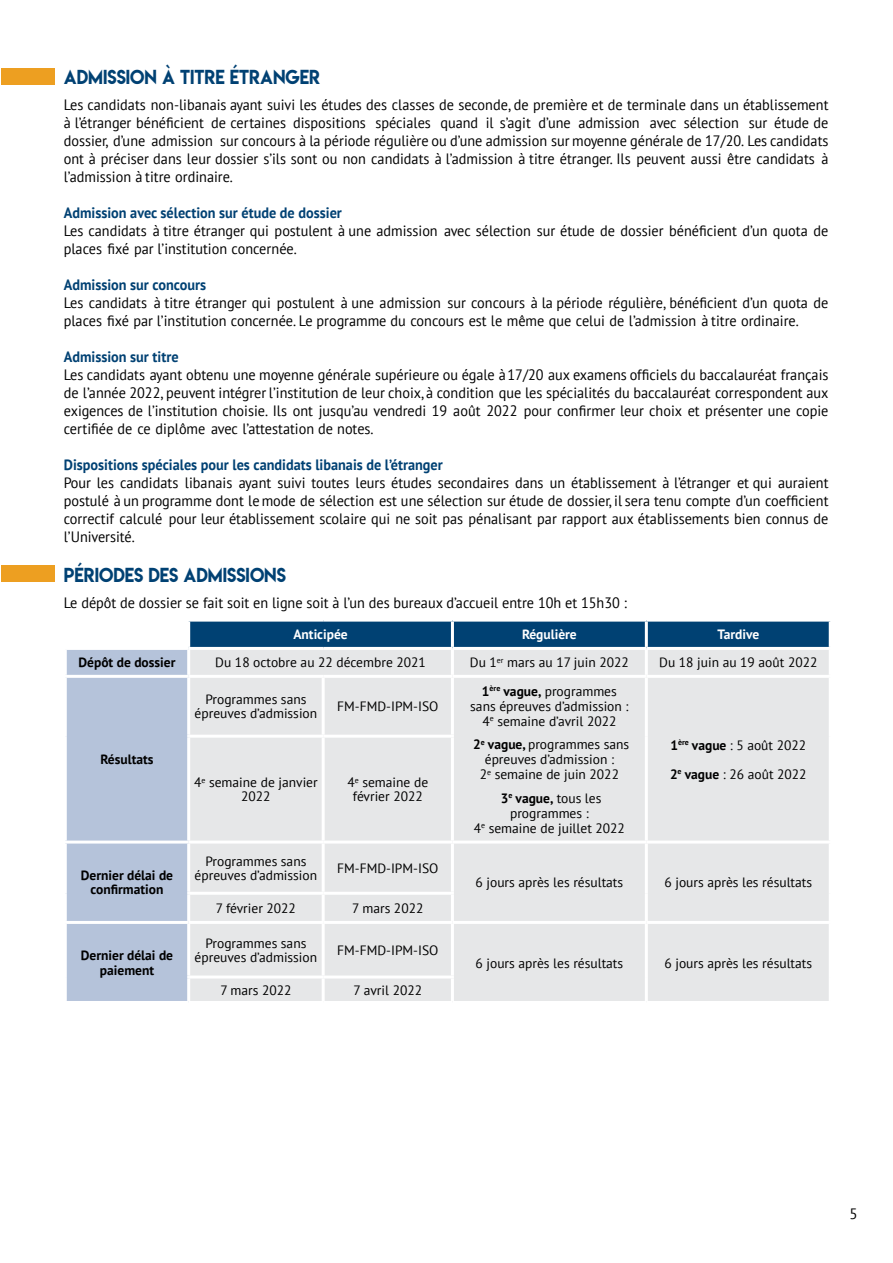
<style>
.page{position:relative;width:893px;height:1263px;background:#fff}
.page>*{position:absolute;margin:0;border:0;box-sizing:border-box;transform-origin:0 0}
.t1{font:18px "Lemon Milk";color:#004173;scale:.95 1}
.t2{font:15px/18px "PT Sans";color:#000;text-align:justify;scale:.95 1}
.t3{font:700 15px "PT Sans";color:#004173;scale:.95 1}
.t4{font:15px "PT Sans";color:#000}
.t5{font:13.5px/15px "PT Sans";color:#000;text-align:center}
.t6{font:700 13.5px/14.1px "PT Sans";color:#000;text-align:center}
.t7{font:700 13.5px "PT Sans";color:#fff}
.s1{font-weight:700}
</style>
<div class="page">
<svg style="left:67px;top:622px;width:762px;height:379px;background:#89a3c0"></svg>
<div style="left:190px;top:650px;width:639px;height:351px;background:#e6e7e8"></div>
<hr style="left:451px;top:650px;width:3px;height:25px;background:#fff">
<hr style="left:645px;top:650px;width:3px;height:25px;background:#fff">
<hr style="left:189px;top:675px;width:134px;height:3px;background:#fff">
<hr style="left:323px;top:675px;width:129px;height:3px;background:#fff">
<hr style="left:322px;top:678px;width:3px;height:57px;background:#fff">
<hr style="left:452px;top:675px;width:194px;height:3px;background:#fff">
<hr style="left:451px;top:678px;width:3px;height:57px;background:#fff">
<hr style="left:646px;top:675px;width:186px;height:3px;background:#fff">
<hr style="left:645px;top:678px;width:3px;height:58px;background:#fff">
<hr style="left:645px;top:736px;width:3px;height:104px;background:#fff">
<hr style="left:187px;top:735px;width:136px;height:3px;background:#fff">
<hr style="left:323px;top:735px;width:131px;height:3px;background:#fff">
<hr style="left:322px;top:738px;width:3px;height:102px;background:#fff">
<hr style="left:451px;top:738px;width:3px;height:102px;background:#fff">
<hr style="left:189px;top:840px;width:134px;height:3px;background:#fff">
<hr style="left:323px;top:840px;width:129px;height:3px;background:#fff">
<hr style="left:322px;top:843px;width:3px;height:49px;background:#fff">
<hr style="left:452px;top:840px;width:194px;height:3px;background:#fff">
<hr style="left:451px;top:843px;width:3px;height:49px;background:#fff">
<hr style="left:646px;top:840px;width:186px;height:3px;background:#fff">
<hr style="left:645px;top:843px;width:3px;height:50px;background:#fff">
<hr style="left:645px;top:893px;width:3px;height:28px;background:#fff">
<hr style="left:187px;top:892px;width:136px;height:3px;background:#fff">
<hr style="left:323px;top:892px;width:131px;height:3px;background:#fff">
<hr style="left:322px;top:895px;width:3px;height:26px;background:#fff">
<hr style="left:451px;top:895px;width:3px;height:26px;background:#fff">
<hr style="left:189px;top:921px;width:134px;height:3px;background:#fff">
<hr style="left:323px;top:921px;width:129px;height:3px;background:#fff">
<hr style="left:322px;top:924px;width:3px;height:51px;background:#fff">
<hr style="left:452px;top:921px;width:194px;height:3px;background:#fff">
<hr style="left:451px;top:924px;width:3px;height:51px;background:#fff">
<hr style="left:646px;top:921px;width:186px;height:3px;background:#fff">
<hr style="left:645px;top:924px;width:3px;height:53px;background:#fff">
<hr style="left:645px;top:977px;width:3px;height:24px;background:#fff">
<hr style="left:187px;top:975px;width:136px;height:3px;background:#fff">
<hr style="left:323px;top:975px;width:131px;height:3px;background:#fff">
<hr style="left:322px;top:978px;width:3px;height:23px;background:#fff">
<hr style="left:451px;top:978px;width:3px;height:23px;background:#fff">
<hr style="left:64px;top:647px;width:125px;height:3px;background:#fff">
<hr style="left:187px;top:650px;width:3px;height:25px;background:#fff">
<hr style="left:64px;top:675px;width:125px;height:3px;background:#fff">
<hr style="left:187px;top:678px;width:3px;height:57px;background:#fff">
<hr style="left:187px;top:738px;width:3px;height:102px;background:#fff">
<hr style="left:64px;top:840px;width:125px;height:3px;background:#fff">
<hr style="left:187px;top:843px;width:3px;height:49px;background:#fff">
<hr style="left:187px;top:895px;width:3px;height:26px;background:#fff">
<hr style="left:64px;top:921px;width:125px;height:3px;background:#fff">
<hr style="left:187px;top:924px;width:3px;height:51px;background:#fff">
<hr style="left:187px;top:978px;width:3px;height:23px;background:#fff">
<hr style="left:187px;top:622px;width:3px;height:25px;background:#fff">
<hr style="left:189px;top:647px;width:134px;height:3px;background:#fff">
<hr style="left:323px;top:647px;width:129px;height:3px;background:#fff">
<hr style="left:451px;top:622px;width:3px;height:25px;background:#fff">
<hr style="left:452px;top:647px;width:194px;height:3px;background:#fff">
<hr style="left:645px;top:622px;width:3px;height:25px;background:#fff">
<hr style="left:646px;top:647px;width:186px;height:3px;background:#fff">
<div style="left:1px;top:69px;width:54px;height:16px;background:#ed9f21"></div>
<div style="left:1px;top:566px;width:54px;height:16px;background:#ed9f21"></div>
<p class="t1" style="left:64px;top:64px;width:271px">ADMISSION À TITRE ÉTRANGER</p>
<p class="t2" style="left:64px;top:96px;width:806px">Les candidats non-libanais ayant suivi les études des classes de seconde, de première et de terminale dans un établissement à l’étranger bénéficient de certaines dispositions spéciales quand il s’agit d’une admission avec sélection sur étude de dossier, d’une admission sur concours à la période régulière ou d’une admission sur moyenne générale de 17/20. Les candidats ont à préciser dans leur dossier s’ils sont ou non candidats à l’admission à titre étranger. Ils peuvent aussi être candidats à l’admission à titre ordinaire.</p>
<p class="t3" style="left:64px;top:203px;width:294px">Admission avec sélection sur étude de dossier</p>
<p class="t2" style="left:64px;top:222px;width:806px">Les candidats à titre étranger qui postulent à une admission avec sélection sur étude de dossier bénéficient d’un quota de places fixé par l’institution concernée.</p>
<p class="t3" style="left:64px;top:275px;width:151px">Admission sur concours</p>
<p class="t2" style="left:64px;top:294px;width:806px">Les candidats à titre étranger qui postulent à une admission sur concours à la période régulière, bénéficient d’un quota de places fixé par l’institution concernée. Le programme du concours est le même que celui de l’admission à titre ordinaire.</p>
<p class="t3" style="left:64px;top:347px;width:122px">Admission sur titre</p>
<p class="t2" style="left:64px;top:366px;width:806px">Les candidats ayant obtenu une moyenne générale supérieure ou égale à 17/20 aux examens officiels du baccalauréat français de l’année 2022, peuvent intégrer l’institution de leur choix, à condition que les spécialités du baccalauréat correspondent aux exigences de l’institution choisie. Ils ont jusqu’au vendredi 19 août 2022 pour confirmer leur choix et présenter une copie certifiée de ce diplôme avec l’attestation de notes.</p>
<p class="t3" style="left:64px;top:455px;width:400px">Dispositions spéciales pour les candidats libanais de l’étranger</p>
<p class="t2" style="left:64px;top:474px;width:806px">Pour les candidats libanais ayant suivi toutes leurs études secondaires dans un établissement à l’étranger et qui auraient postulé à un programme dont le mode de sélection est une sélection sur étude de dossier, il sera tenu compte d’un coefficient correctif calculé pour leur établissement scolaire qui ne soit pas pénalisant par rapport aux établissements bien connus de l’Université.</p>
<p class="t1" style="left:64px;top:562px;width:235px">PÉRIODES DES ADMISSIONS</p>
<p class="t2" style="left:64px;top:594px;width:594px">Le dépôt de dossier se fait soit en ligne soit à l’un des bureaux d’accueil entre 10h et 15h30 :</p>
<p class="t7" style="left:293px;top:626px;width:56px">Anticipée</p>
<p class="t7" style="left:522px;top:626px;width:56px">Régulière</p>
<p class="t7" style="left:717px;top:626px;width:43px">Tardive</p>
<p class="t6" style="left:79px;top:655px;width:98px">Dépôt de dossier</p>
<p class="t5" style="left:215px;top:655px;width:212px">Du 18 octobre au 22 décembre 2021</p>
<p class="t5" style="left:470px;top:655px;width:160px">Du 1<sup>er</sup> mars au 17 juin 2022</p>
<p class="t5" style="left:659px;top:655px;width:160px">Du 18 juin au 19 août 2022</p>
<p class="t6" style="left:100px;top:752px;width:55px">Résultats</p>
<p class="t5" style="left:195px;top:692px;width:124px;line-height:14.2px">Programmes sans épreuves d’admission</p>
<p class="t5" style="left:337px;top:699px;width:103px">FM-FMD-IPM-ISO</p>
<p class="t5" style="left:194px;top:775px;width:125px;line-height:14.2px">4<sup>e</sup> semaine de janvier<br>2022</p>
<p class="t5" style="left:347px;top:775px;width:82px;line-height:14.2px">4<sup>e</sup> semaine de février 2022</p>
<p class="t6" style="left:81px;top:868px;width:94px">Dernier délai de confirmation</p>
<p class="t6" style="left:81px;top:948px;width:94px">Dernier délai de paiement</p>
<p class="t5" style="left:195px;top:853px;width:124px;line-height:14.1px">Programmes sans épreuves d’admission</p>
<p class="t5" style="left:337px;top:860px;width:103px">FM-FMD-IPM-ISO</p>
<p class="t5" style="left:216px;top:900px;width:82px">7 février 2022</p>
<p class="t5" style="left:352px;top:900px;width:73px">7 mars 2022</p>
<p class="t5" style="left:195px;top:935px;width:124px;line-height:14.2px">Programmes sans épreuves d’admission</p>
<p class="t5" style="left:337px;top:942px;width:103px">FM-FMD-IPM-ISO</p>
<p class="t5" style="left:220px;top:982px;width:73px">7 mars 2022</p>
<p class="t5" style="left:353px;top:982px;width:70px">7 avril 2022</p>
<p class="t5" style="left:470px;top:683px;width:160px"><span class="s1">1</span><sup>ère</sup> <span class="s1">vague,</span> programmes sans épreuves d’admission :<br>4<sup>e</sup> semaine d’avril 2022</p>
<p class="t5" style="left:473px;top:737px;width:158px"><span class="s1">2</span><sup>e</sup> <span class="s1">vague,</span> programmes sans épreuves d’admission :<br>2<sup>e</sup> semaine de juin 2022</p>
<p class="t5" style="left:474px;top:790px;width:153px"><span class="s1">3</span><sup>e</sup> <span class="s1">vague,</span> tous les programmes :<br>4<sup>e</sup> semaine de juillet 2022</p>
<p class="t5" style="left:670px;top:730px;width:138px;line-height:29.1px;text-align:left"><span class="s1">1</span><sup>ère</sup> <span class="s1">vague</span> : 5 août 2022<br><span class="s1">2</span><sup>e</sup> <span class="s1">vague</span> : 26 août 2022</p>
<p class="t5" style="left:476px;top:875px;width:149px">6 jours après les résultats</p>
<p class="t5" style="left:664px;top:875px;width:149px">6 jours après les résultats</p>
<p class="t5" style="left:476px;top:955px;width:149px">6 jours après les résultats</p>
<p class="t5" style="left:664px;top:955px;width:149px">6 jours après les résultats</p>
<p class="t4" style="left:849px;top:1204px;width:10px">5</p>
</div>
